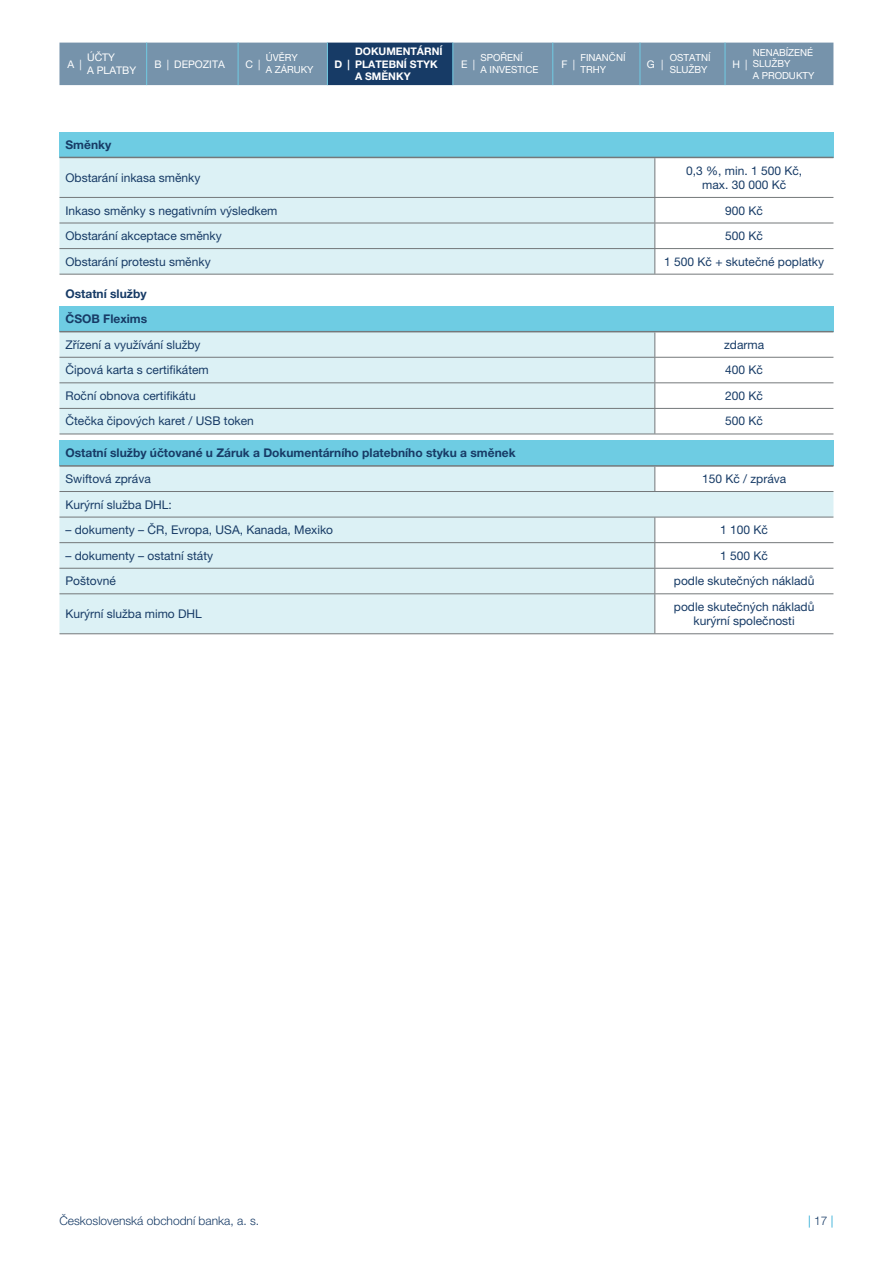
<style>
.page{position:relative;width:893px;height:1263px;background:#fff}
.page>*{position:absolute;margin:0;border:0;box-sizing:border-box;transform-origin:0 0}
.t1{font:12px/14.4px "Helvetica Neue LT Pro";color:#173b66;text-align:center}
.t2{font:700 12px/25.7px "Helvetica Neue LT Pro";color:#173b66}
.t3{font:300 12px "Helvetica Neue LT Pro";color:#173b66}
.t4{font:300 12px "Helvetica Neue LT Pro";color:#009bcc}
.t5{font:10.5px/12.6px "Helvetica Neue LT Pro";color:#fff}
.t6{font:700 10.5px/12.6px "Helvetica Neue LT Pro";color:#fff}
.t7{font:9.75px/11.7px "Helvetica Neue LT Pro";color:#fff}
.s1{color:#173b66}
</style>
<div class="page">
<div style="left:59px;top:132px;width:774px;height:25px;background:#6ecce3"></div>
<div style="left:59px;top:158px;width:595px;height:116px;background:#dcf1f5"></div>
<hr style="left:59px;top:157px;width:774px;height:1px;background:#74787a">
<hr style="left:59px;top:274px;width:774px;height:1px;background:#74787a">
<hr style="left:654px;top:158px;width:1px;height:39px;background:#74787a">
<hr style="left:59px;top:197px;width:774px;height:1px;background:#74787a">
<hr style="left:59px;top:223px;width:774px;height:1px;background:#74787a">
<hr style="left:59px;top:248px;width:774px;height:1px;background:#74787a">
<svg style="left:654px;top:198px;width:1px;height:76px"></svg>
<div style="left:59px;top:306px;width:774px;height:26px;background:#6ecce3"></div>
<div style="left:59px;top:332px;width:595px;height:102px;background:#dcf1f5"></div>
<hr style="left:59px;top:331px;width:774px;height:1px;background:#74787a">
<hr style="left:59px;top:357px;width:774px;height:1px;background:#74787a">
<hr style="left:59px;top:382px;width:774px;height:1px;background:#74787a">
<hr style="left:59px;top:408px;width:774px;height:1px;background:#74787a">
<svg style="left:654px;top:332px;width:1px;height:102px"></svg>
<hr style="left:59px;top:434px;width:774px;height:1px;background:#74787a">
<div style="left:59px;top:440px;width:774px;height:26px;background:#6ecce3"></div>
<svg style="left:59px;top:467px;width:774px;height:166px;fill:#dcf1f5"></svg>
<hr style="left:59px;top:465px;width:774px;height:2px;background:#74787a">
<svg style="left:654px;top:467px;width:1px;height:24px"></svg>
<hr style="left:59px;top:491px;width:774px;height:1px;background:#74787a">
<hr style="left:59px;top:517px;width:774px;height:1px;background:#74787a">
<hr style="left:59px;top:542px;width:774px;height:1px;background:#74787a">
<hr style="left:59px;top:568px;width:774px;height:1px;background:#74787a">
<svg style="left:654px;top:517px;width:1px;height:76px"></svg>
<hr style="left:59px;top:593px;width:774px;height:1px;background:#74787a">
<hr style="left:654px;top:594px;width:1px;height:39px;background:#74787a">
<hr style="left:59px;top:633px;width:774px;height:1px;background:#74787a">
<svg style="left:59px;top:43px;width:774px;height:42px;background:#6685a0"></svg>
<hr style="left:452px;top:43px;width:1px;height:42px;background:#70cbe3">
<hr style="left:327px;top:43px;width:1px;height:42px;background:#70cbe3">
<hr style="left:146px;top:43px;width:1px;height:42px;background:#70cbe3">
<hr style="left:238px;top:43px;width:1px;height:42px;background:#70cbe3">
<hr style="left:552px;top:43px;width:1px;height:42px;background:#70cbe3">
<hr style="left:639px;top:43px;width:1px;height:42px;background:#70cbe3">
<hr style="left:725px;top:43px;width:1px;height:42px;background:#70cbe3">
<p class="t6" style="left:355px;top:46px;width:89px">DOKUMENTÁRNÍ<br>PLATEBNÍ STYK<br>A SMĚNKY</p>
<p class="t5" style="left:68px;top:58px;width:16px">A |</p>
<p class="t5" style="left:87px;top:52px;width:51px">ÚČTY<br>A PLATBY</p>
<p class="t5" style="left:154px;top:58px;width:72px">B | DEPOZITA</p>
<p class="t5" style="left:245px;top:58px;width:17px">C |</p>
<p class="t7" style="left:266px;top:53px;width:49px">ÚVĚRY<br>A ZÁRUKY</p>
<p class="t6" style="left:334px;top:58px;width:17px">D |</p>
<p class="t7" style="left:753px;top:47px;width:63px">NENABÍZENÉ<br>SLUŽBY<br>A PRODUKTY</p>
<p class="t5" style="left:461px;top:58px;width:15px">E |</p>
<p class="t7" style="left:480px;top:53px;width:59px">SPOŘENÍ<br>A INVESTICE</p>
<p class="t5" style="left:562px;top:58px;width:15px">F |</p>
<p class="t7" style="left:580px;top:53px;width:47px">FINANČNÍ<br>TRHY</p>
<p class="t5" style="left:647px;top:58px;width:18px">G |</p>
<p class="t7" style="left:670px;top:53px;width:42px">OSTATNÍ<br>SLUŽBY</p>
<p class="t5" style="left:732px;top:58px;width:17px">H |</p>
<p class="t2" style="left:65px;top:133px;width:47px">Směnky</p>
<p class="t1" style="left:65px;top:171px;width:136px">Obstarání inkasa směnky</p>
<p class="t1" style="left:686px;top:164px;width:118px">0,3 %, min. 1 500 Kč, max. 30 000 Kč</p>
<p class="t1" style="left:65px;top:204px;width:213px">Inkaso směnky s negativním výsledkem</p>
<p class="t1" style="left:725px;top:204px;width:39px">900 Kč</p>
<p class="t1" style="left:65px;top:230px;width:158px">Obstarání akceptace směnky</p>
<p class="t1" style="left:725px;top:230px;width:39px">500 Kč</p>
<p class="t1" style="left:65px;top:255px;width:147px">Obstarání protestu směnky</p>
<p class="t1" style="left:664px;top:255px;width:161px">1 500 Kč + skutečné poplatky</p>
<p class="t2" style="left:65px;top:282px;width:83px">Ostatní služby<br>ČSOB Flexims</p>
<p class="t1" style="left:65px;top:338px;width:137px">Zřízení a využívání služby</p>
<p class="t1" style="left:724px;top:338px;width:41px">zdarma</p>
<p class="t1" style="left:65px;top:364px;width:145px">Čipová karta s certifikátem</p>
<p class="t1" style="left:725px;top:364px;width:39px">400 Kč</p>
<p class="t1" style="left:65px;top:389px;width:132px">Roční obnova certifikátu</p>
<p class="t1" style="left:725px;top:389px;width:39px">200 Kč</p>
<p class="t1" style="left:65px;top:415px;width:190px">Čtečka čipových karet / USB token</p>
<p class="t1" style="left:725px;top:415px;width:39px">500 Kč</p>
<p class="t2" style="left:65px;top:441px;width:452px">Ostatní služby účtované u Záruk a Dokumentárního platebního styku a směnek</p>
<p class="t1" style="left:65px;top:473px;width:87px">Swiftová zpráva</p>
<p class="t1" style="left:702px;top:473px;width:86px">150 Kč / zpráva</p>
<p class="t1" style="left:65px;top:498px;width:108px">Kurýrní služba DHL:</p>
<p class="t1" style="left:65px;top:524px;width:269px">– dokumenty – ČR, Evropa, USA, Kanada, Mexiko</p>
<p class="t1" style="left:720px;top:524px;width:49px">1 100 Kč</p>
<p class="t1" style="left:65px;top:549px;width:149px">– dokumenty – ostatní státy</p>
<p class="t1" style="left:720px;top:549px;width:49px">1 500 Kč</p>
<p class="t1" style="left:65px;top:575px;width:52px">Poštovné</p>
<p class="t1" style="left:674px;top:575px;width:142px">podle skutečných nákladů</p>
<p class="t1" style="left:65px;top:608px;width:138px">Kurýrní služba mimo DHL</p>
<p class="t1" style="left:674px;top:600px;width:142px">podle skutečných nákladů kurýrní společnosti</p>
<p class="t3" style="left:59px;top:1216px;width:201px">Československá obchodní banka, a. s.</p>
<p class="t4" style="left:808px;top:1216px;width:27px">| <span class="s1">17</span> |</p>
</div>
